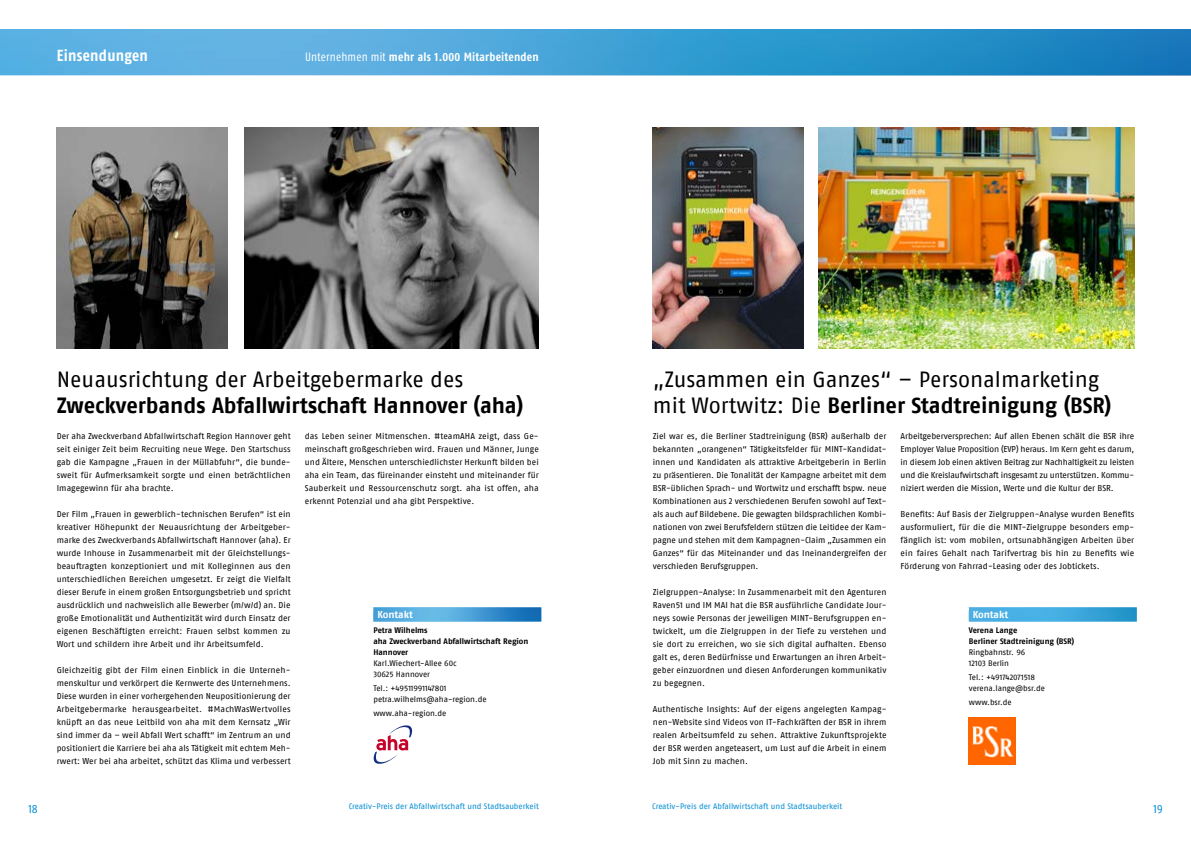
<style>
.page{position:relative;width:1191px;height:842px;background:#fff}
.page>*{position:absolute;margin:0;border:0;box-sizing:border-box;transform-origin:0 0}
.t1{font:700 22px "Fago No";letter-spacing:-.005em;color:#000}
.t2{font:22px "Fago No Regular Tf";letter-spacing:-.005em;color:#000}
.t3{font:700 16px "Fago Co Lf";letter-spacing:.015em;color:#fff}
.t4{font:700 12px "Fago Co Lf";letter-spacing:.02em;color:#fff}
.t5{font:12px "Fago Co Lf";color:#008bd2}
.t6{font:700 10px "Fago No";letter-spacing:-.005em;color:#fff}
.t7{font:8.5px/13px "Fago No Regular LF";letter-spacing:.005em;color:#000;text-align:justify}
.t8{font:8px/11px "Fago No Regular LF";letter-spacing:-.005em;color:#000}
.t9{font:8px "Fago No Regular Tf";color:#008bd2}
.t10{font:700 8px/11px "Fago No";letter-spacing:-.005em;color:#000}
.s1{font-weight:400}
.s2{font-family:"Fago No Regular Tf";font-weight:400}
</style>
<div class="page">
<img style="left:0;top:30px;width:568px;height:45px">
<img style="left:568px;top:30px;width:623px;height:45px">
<img style="left:244px;top:128px;width:295px;height:220px">
<img style="left:57px;top:128px;width:171px;height:220px">
<img style="left:819px;top:128px;width:316px;height:220px">
<img style="left:652px;top:128px;width:151px;height:220px">
<img style="left:373px;top:607px;width:168px;height:14px">
<svg style="left:374px;top:725px;width:38px;height:39px"></svg>
<img style="left:968px;top:607px;width:168px;height:14px">
<img style="left:969px;top:718px;width:46px;height:47px">
<h2 class="t3" style="left:57px;top:46px;width:93px">Einsendungen</h2>
<h3 class="t4" style="left:305px;top:50px;width:235px"><span class="s1">Unternehmen mit</span> mehr als 1.000 Mitarbeitenden</h3>
<h1 class="t2" style="left:57px;top:367px;width:408px">Neuausrichtung der Arbeitgebermarke des</h1>
<h1 class="t1" style="left:57px;top:392px;width:468px">Zweckverbands Abfallwirtschaft Hannover (aha)</h1>
<h1 class="t2" style="left:653px;top:367px;width:448px">„Zusammen ein Ganzes“ – Personalmarketing</h1>
<h1 class="t1" style="left:653px;top:392px;width:460px"><span class="s2">mit Wortwitz: Die</span> Berliner Stadtreinigung (BSR)</h1>
<p class="t7" style="left:57px;top:429px;width:235px">Der aha Zweckverband Abfallwirtschaft Region Hannover geht seit einiger Zeit beim Recruiting neue Wege. Den Startschuss gab die Kampagne „Frauen in der Müllabfuhr“, die bunde&shy;sweit für Aufmerksamkeit sorgte und einen beträchtlichen Imagegewinn für aha brachte.</p>
<p class="t7" style="left:57px;top:507px;width:235px">Der Film „Frauen in gewerblich-technischen Berufen“ ist ein kreativer Höhepunkt der Neuausrichtung der Arbeitgeber&shy;marke des Zweckverbands Abfallwirtschaft Hannover (aha). Er wurde Inhouse in Zusammenarbeit mit der Gleichstellungs&shy;beauftragten konzeptioniert und mit Kolleginnen aus den unterschiedlichen Bereichen umgesetzt. Er zeigt die Vielfalt dieser Berufe in einem großen Entsorgungsbetrieb und spricht ausdrücklich und nachweislich alle Bewerber (m/w/d) an. Die große Emotionalität und Authentizität wird durch Einsatz der eigenen Beschäftigten erreicht: Frauen selbst kommen zu Wort und schildern ihre Arbeit und ihr Arbeitsumfeld.</p>
<p class="t7" style="left:57px;top:663px;width:235px">Gleichzeitig gibt der Film einen Einblick in die Unterneh&shy;menskultur und verkörpert die Kernwerte des Unternehmens.<br>Diese wurden in einer vorhergehenden Neupositionierung der Arbeitgebermarke herausgearbeitet. #MachWasWertvolles knüpft an das neue Leitbild von aha mit dem Kernsatz „Wir sind immer da – weil Abfall Wert schafft“ im Zentrum an und positioniert die Karriere bei aha als Tätigkeit mit echtem Meh&shy;rwert: Wer bei aha arbeitet, schützt das Klima und verbessert</p>
<p class="t7" style="left:653px;top:429px;width:235px">Ziel war es, die Berliner Stadtreinigung (BSR) außerhalb der bekannten „orangenen“ Tätigkeitsfelder für MINT-Kandidat&shy;innen und Kandidaten als attraktive Arbeitgeberin in Berlin zu präsentieren. Die Tonalität der Kampagne arbeitet mit dem BSR-üblichen Sprach- und Wortwitz und erschafft bspw. neue Kombinationen aus 2 verschiedenen Berufen sowohl auf Text&shy;als auch auf Bildebene. Die gewagten bildsprachlichen Kombi&shy;nationen von zwei Berufsfeldern stützen die Leitidee der Kam&shy;pagne und stehen mit dem Kampagnen-Claim „Zusammen ein Ganzes“ für das Miteinander und das Ineinandergreifen der verschieden Berufsgruppen.</p>
<p class="t7" style="left:653px;top:585px;width:235px">Zielgruppen-Analyse: In Zusammenarbeit mit den Agenturen Raven51 und IM MAI hat die BSR ausführliche Candidate Jour&shy;neys sowie Personas der jeweiligen MINT-Berufsgruppen en&shy;twickelt, um die Zielgruppen in der Tiefe zu verstehen und sie dort zu erreichen, wo sie sich digital aufhalten. Ebenso galt es, deren Bedürfnisse und Erwartungen an ihren Arbeit&shy;geber einzuordnen und diesen Anforderungen kommunikativ zu begegnen.</p>
<p class="t7" style="left:653px;top:702px;width:235px">Authentische Insights: Auf der eigens angelegten Kampag&shy;nen-Website sind Videos von IT-Fachkräften der BSR in ihrem realen Arbeitsumfeld zu sehen. Attraktive Zukunftsprojekte der BSR werden angeteasert, um Lust auf die Arbeit in einem Job mit Sinn zu machen.</p>
<p class="t7" style="left:305px;top:429px;width:235px">das Leben seiner Mitmenschen. #teamAHA zeigt, dass Ge&shy;meinschaft großgeschrieben wird. Frauen und Männer, Junge und Ältere, Menschen unterschiedlichster Herkunft bilden bei aha ein Team, das füreinander einsteht und miteinander für Sauberkeit und Ressourcenschutz sorgt. aha ist offen, aha erkennt Potenzial und aha gibt Perspektive.</p>
<p class="t7" style="left:900px;top:429px;width:235px">Arbeitgeberversprechen: Auf allen Ebenen schält die BSR ihre Employer Value Proposition (EVP) heraus. Im Kern geht es darum, in diesem Job einen aktiven Beitrag zur Nachhaltigkeit zu leisten und die Kreislaufwirtschaft insgesamt zu unterstützen. Kommu&shy;niziert werden die Mission, Werte und die Kultur der BSR.</p>
<p class="t7" style="left:900px;top:507px;width:235px">Benefits: Auf Basis der Zielgruppen-Analyse wurden Benefits ausformuliert, für die die MINT-Zielgruppe besonders emp&shy;fänglich ist: vom mobilen, ortsunabhängigen Arbeiten über ein faires Gehalt nach Tarifvertrag bis hin zu Benefits wie Förderung von Fahrrad-Leasing oder des Jobtickets.</p>
<p class="t6" style="left:377px;top:609px;width:37px">Kontakt</p>
<p class="t6" style="left:972px;top:609px;width:37px">Kontakt</p>
<p class="t10" style="left:373px;top:625px;width:156px">Petra Wilhelms<br>aha Zweckverband Abfallwirtschaft Region<br>Hannover</p>
<p class="t8" style="left:373px;top:658px;width:85px">Karl.Wiechert-Allee 60c<br>30625 Hannover</p>
<p class="t8" style="left:373px;top:683px;width:115px">Tel.: +49511991147801 petra.wilhelms@aha-region.de</p>
<p class="t8" style="left:373px;top:708px;width:75px">www.aha-region.de</p>
<p class="t10" style="left:969px;top:625px;width:107px">Verena Lange<br>Berliner Stadtreinigung (BSR)</p>
<p class="t8" style="left:969px;top:647px;width:58px">Ringbahnstr. 96<br>12103 Berlin</p>
<p class="t8" style="left:969px;top:672px;width:78px">Tel.: +491742071518 verena.lange@bsr.de</p>
<p class="t8" style="left:969px;top:697px;width:44px">www.bsr.de</p>
<p class="t9" style="left:349px;top:801px;width:192px">Creativ-Preis der Abfallwirtschaft und Stadtsauberkeit</p>
<p class="t9" style="left:652px;top:801px;width:192px">Creativ-Preis der Abfallwirtschaft und Stadtsauberkeit</p>
<h3 class="t5" style="left:28px;top:802px;width:11px">18</h3>
<h3 class="t5" style="left:1153px;top:802px;width:11px">19</h3>
</div>
